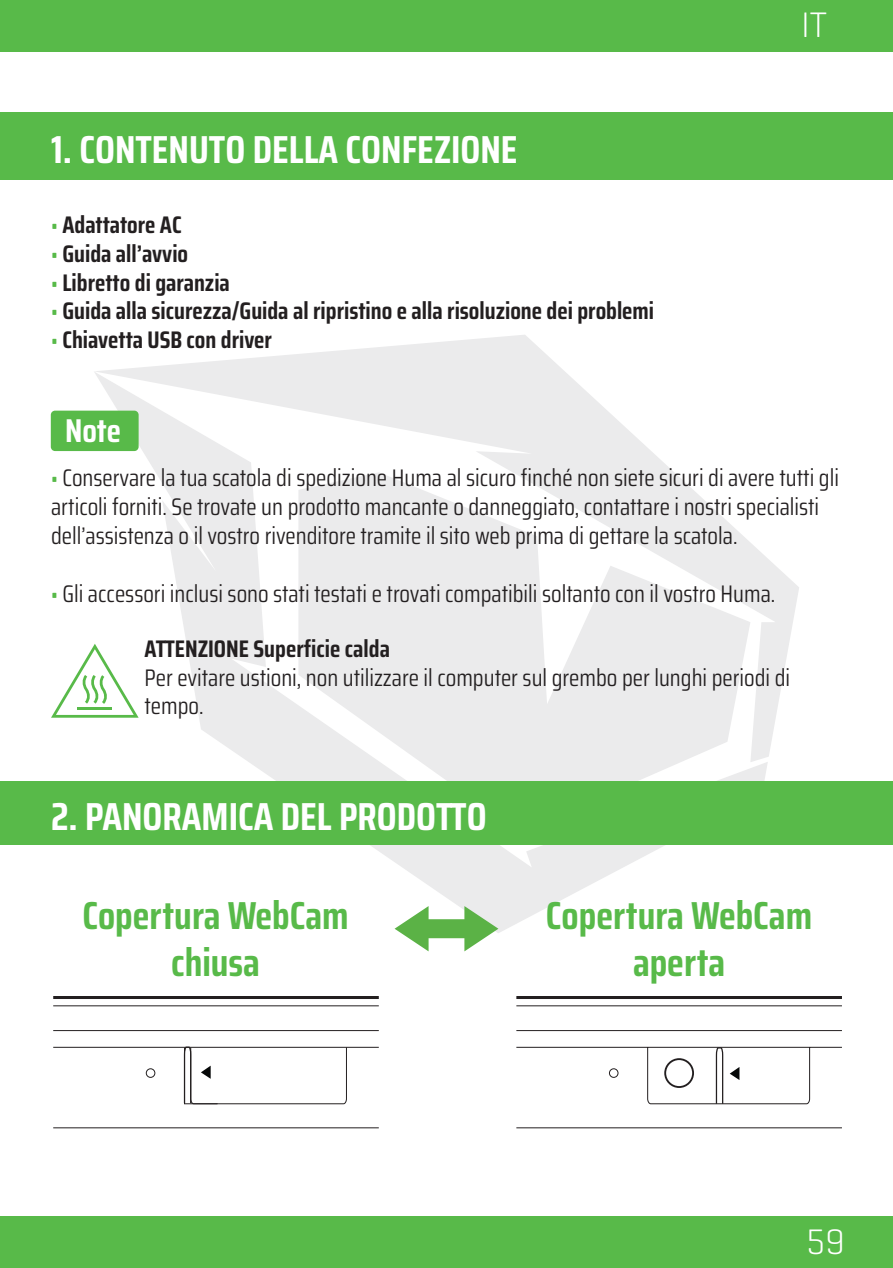
<style>
.page{position:relative;width:893px;height:1268px;background:#fff}
.page>*{position:absolute;margin:0;border:0;box-sizing:border-box;transform-origin:0 0}
.Başlık_Lvl-2{font:700 39px "Saira Condensed";color:#fff}
.Başlık_Lvl-2-2{font:700 39px/46.8px "Saira Condensed";color:#58ba49;text-align:center}
.t1{font:300 36px "Geogrotesque";color:#fff}
.t2{font:700 33px "Saira Condensed";color:#fff}
.t3{font:24px/28.8px "Saira Condensed";color:#231f20}
.t4{font:700 24px "Saira Condensed";color:#231f20}
.s1{font-family:"Geogrotesque";color:#58ba49}
.s2{font-family:"Geogrotesque";font-weight:700;color:#58ba49}
</style>
<div class="page">
<div style="left:0;top:0;width:893px;height:51px;background:#58ba49"></div>
<div style="left:0;top:1216px;width:893px;height:51px;background:#58ba49"></div>
<svg style="left:104px;top:335px;width:695px;height:422px"></svg>
<svg style="left:94px;top:371px;width:674px;height:562px"></svg>
<svg style="left:298px;top:472px;width:452px;height:309px;fill:#ebebec"></svg>
<div style="left:0;top:112px;width:893px;height:68px;background:#58ba49"></div>
<div style="left:51px;top:410px;width:88px;height:41px;background:#58ba49;border-radius:4px"></div>
<svg style="left:51px;top:643px;width:88px;height:74px"></svg>
<hr style="left:77px;top:707px;width:35px;height:3px;background:#58ba49">
<div style="left:0;top:781px;width:893px;height:63px;background:#58ba49"></div>
<svg style="left:395px;top:905px;width:103px;height:46px"></svg>
<hr style="left:516px;top:995px;width:326px;height:3px;background:#231f20">
<svg style="left:516px;top:1005px;width:326px;height:123px"></svg>
<hr style="left:53px;top:995px;width:326px;height:3px;background:#231f20">
<hr style="left:53px;top:1005px;width:326px;height:1px;background:#231f20">
<hr style="left:53px;top:1029px;width:326px;height:1px;background:#231f20">
<hr style="left:53px;top:1127px;width:326px;height:1px;background:#231f20">
<div style="left:146px;top:1068px;width:9px;height:9px;border:1px solid #231f20;border-radius:50%"></div>
<svg style="left:183px;top:1047px;width:164px;height:57px"></svg>
<hr style="left:53px;top:1046px;width:326px;height:1px;background:#231f20">
<p class="Başlık_Lvl-2" style="left:51px;top:117px;width:468px">1. CONTENUTO DELLA CONFEZIONE</p>
<p class="t4" style="left:51px;top:205px;width:132px"><span class="s1">•</span> Adattatore AC</p>
<p class="t4" style="left:51px;top:234px;width:139px"><span class="s1">•</span> Guida all’avvio</p>
<p class="t4" style="left:51px;top:262px;width:180px"><span class="s1">•</span> Libretto di garanzia</p>
<p class="t4" style="left:51px;top:291px;width:605px"><span class="s1">•</span> Guida alla sicurezza/Guida al ripristino e alla risoluzione dei problemi</p>
<p class="t4" style="left:51px;top:320px;width:223px"><span class="s1">•</span> Chiavetta USB con driver</p>
<p class="t2" style="left:65px;top:403px;width:57px">Note</p>
<h2 class="t1" style="left:801px;top:2px;width:28px">IT</h2>
<p class="t3" style="left:51px;top:462px;width:789px"><span class="s2">•</span> Conservare la tua scatola di spedizione Huma al sicuro finché non siete sicuri di avere tutti gli articoli forniti. Se trovate un prodotto mancante o danneggiato, contattare i nostri specialisti dell’assistenza o il vostro rivenditore tramite il sito web prima di gettare la scatola.</p>
<p class="t3" style="left:51px;top:577px;width:726px"><span class="s2">•</span> Gli accessori inclusi sono stati testati e trovati compatibili soltanto con il vostro Huma.</p>
<p class="t4" style="left:145px;top:628px;width:247px">ATTENZIONE Superficie calda</p>
<p class="t3" style="left:145px;top:661px;width:647px">Per evitare ustioni, non utilizzare il computer sul grembo per lunghi periodi di tempo.</p>
<p class="Başlık_Lvl-2" style="left:51px;top:784px;width:437px">2. PANORAMICA DEL PRODOTTO</p>
<p class="Başlık_Lvl-2-2" style="left:82px;top:890px;width:268px">Copertura WebCam chiusa</p>
<p class="Başlık_Lvl-2-2" style="left:546px;top:890px;width:268px">Copertura WebCam aperta</p>
<h2 class="t1" style="left:806px;top:1219px;width:40px">59</h2>
</div>
